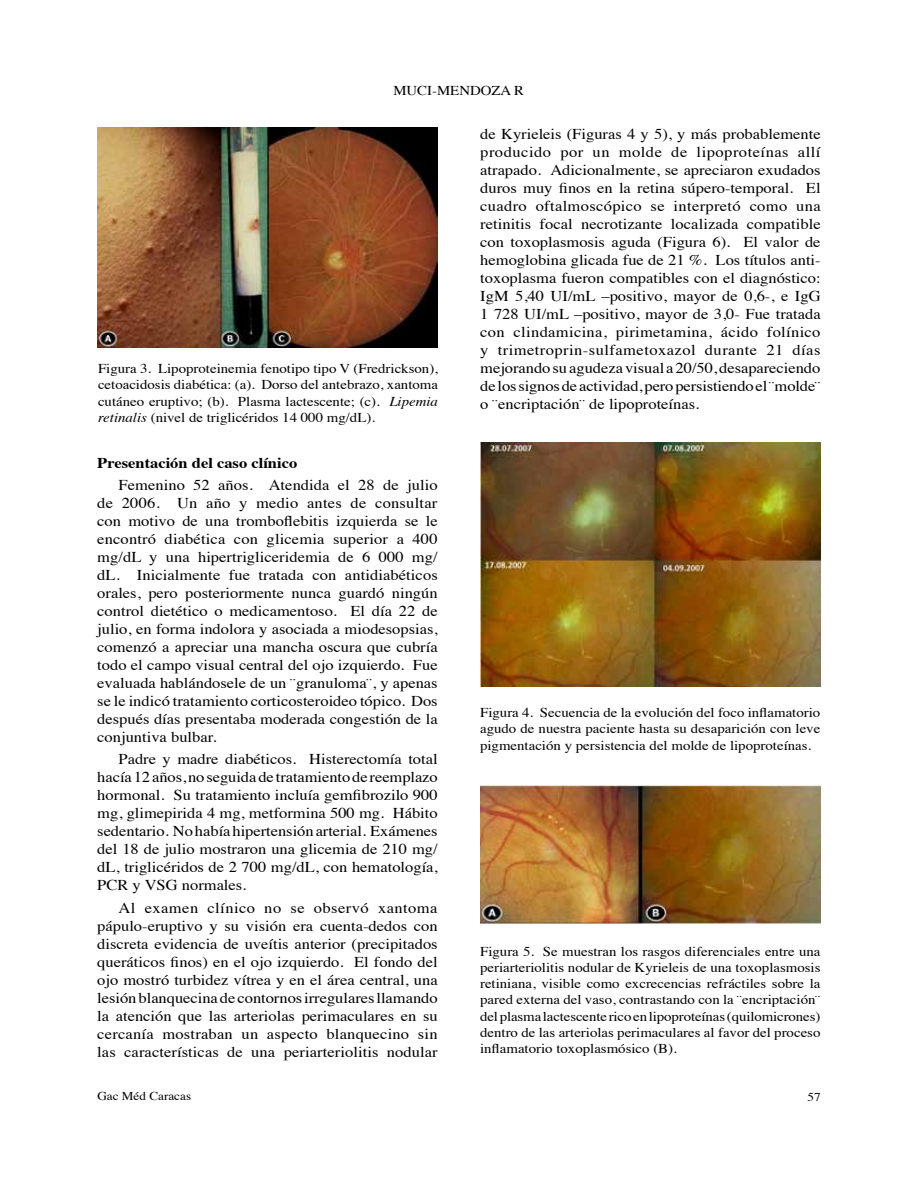
<style>
.page{position:relative;width:918px;height:1188px;background:#fff}
.page>*{position:absolute;margin:0;border:0;box-sizing:border-box;transform-origin:0 0}
.t1{font:15px/18px "Times";color:#000;text-align:justify;scale:1.1 1}
.t2{font:700 15px "Times";color:#000;scale:1.1 1}
.t3{font:13.5px/16.2px "Times";color:#000;text-align:justify;scale:1.1 1}
.t4{font:12px "Times";color:#000;scale:1.1 1}
.s1{font-style:italic}
.s2{color:#fff}
</style>
<div class="page">
<img style="left:98px;top:128px;width:340px;height:220px">
<img style="left:480px;top:442px;width:341px;height:245px">
<img style="left:480px;top:785px;width:340px;height:139px">
<p class="t3" style="left:393px;top:81px;width:120px">MUCI-MENDOZA R</p>
<p class="t3" style="left:98px;top:359px;width:311px">Figura 3. Lipoproteinemia fenotipo tipo V (Fredrickson), cetoacidosis diabética: (a). Dorso del antebrazo, xantoma cutáneo eruptivo; (b). Plasma lactescente; (c). <span class="s1">Lipemia retinalis</span> (nivel de triglicéridos 14 000 mg/dL).</p>
<p class="t2" style="left:97px;top:448px;width:183px">Presentación del caso clínico</p>
<p class="t1" style="left:97px;top:475px;width:311px;text-indent:21px">Femenino 52 años. Atendida el 28 de julio de 2006. Un año y medio antes de consultar con motivo de una tromboflebitis izquierda se le encontró diabética con glicemia superior a 400 mg/dL y una hipertrigliceridemia de 6 000 mg/ dL. Inicialmente fue tratada con antidiabéticos orales, pero posteriormente nunca guardó ningún control dietético o medicamentoso. El día 22 de julio, en forma indolora y asociada a miodesopsias, comenzó a apreciar una mancha oscura que cubría todo el campo visual central del ojo izquierdo. Fue evaluada hablándosele de un ¨granuloma¨, y apenas se le indicó tratamiento corticosteroideo tópico. Dos después días presentaba moderada congestión de la conjuntiva bulbar.</p>
<p class="t1" style="left:97px;top:749px;width:311px;text-indent:21px">Padre y madre diabéticos. Histerectomía total hacía 12 años, no seguida de tratamiento de reemplazo hormonal. Su tratamiento incluía gemfibrozilo 900 mg, glimepirida 4 mg, metformina 500 mg. Hábito sedentario. No había hipertensión arterial. Exámenes del 18 de julio mostraron una glicemia de 210 mg/ dL, triglicéridos de 2 700 mg/dL, con hematología, PCR y VSG normales.</p>
<p class="t1" style="left:97px;top:897px;width:311px;text-indent:21px">Al examen clínico no se observó xantoma pápulo-eruptivo y su visión era cuenta-dedos con discreta evidencia de uveítis anterior (precipitados queráticos finos) en el ojo izquierdo. El fondo del ojo mostró turbidez vítrea y en el área central, una lesión blanquecina de contornos irregulares llamando la atención que las arteriolas perimaculares en su cercanía mostraban un aspecto blanquecino sin las características de una periarteriolitis nodular</p>
<p class="t1" style="left:480px;top:124px;width:311px">de Kyrieleis (Figuras 4 y 5), y más probablemente producido por un molde de lipoproteínas allí atrapado. Adicionalmente, se apreciaron exudados duros muy finos en la retina súpero-temporal. El cuadro oftalmoscópico se interpretó como una retinitis focal necrotizante localizada compatible con toxoplasmosis aguda (Figura 6). El valor de hemoglobina glicada fue de 21<span class="s2">.</span>%. Los títulos anti&shy;toxoplasma fueron compatibles con el diagnóstico:<br>IgM 5,40 UI/mL –positivo, mayor de 0,6-, e IgG 1 728 UI/mL –positivo, mayor de 3,0- Fue tratada con clindamicina, pirimetamina, ácido folínico y trimetroprin-sulfametoxazol durante 21 días mejorando su agudeza visual a 20/50, desapareciendo de los signos de actividad, pero persistiendo el ¨molde¨ o ¨encriptación¨ de lipoproteínas.</p>
<p class="t3" style="left:480px;top:703px;width:311px">Figura 4. Secuencia de la evolución del foco inflamatorio agudo de nuestra paciente hasta su desaparición con leve pigmentación y persistencia del molde de lipoproteínas.</p>
<p class="t3" style="left:480px;top:942px;width:311px">Figura 5. Se muestran los rasgos diferenciales entre una periarteriolitis nodular de Kyrieleis de una toxoplasmosis retiniana, visible como excrecencias refráctiles sobre la pared externa del vaso, contrastando con la ¨encriptación¨ del plasma lactescente rico en lipoproteínas (quilomicrones) dentro de las arteriolas perimaculares al favor del proceso inflamatorio toxoplasmósico (B).</p>
<p class="t4" style="left:97px;top:1085px;width:87px">Gac Méd Caracas</p>
<p class="t4" style="left:807px;top:1086px;width:13px">57</p>
</div>
